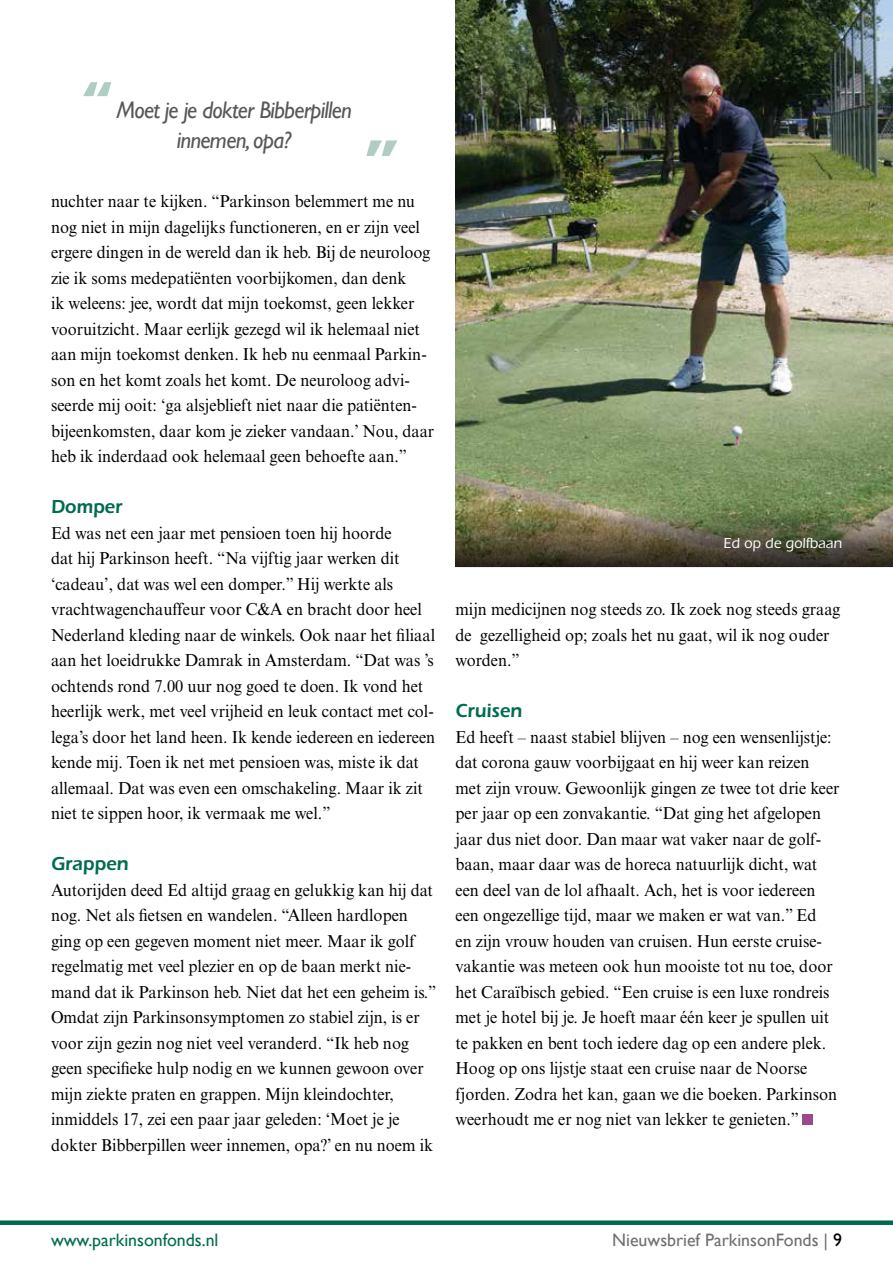
<style>
.page{position:relative;width:893px;height:1263px;background:#fff}
.page>*{position:absolute;margin:0;border:0;box-sizing:border-box;transform-origin:0 0}
.t1{font:italic 24px/30px "Gill Sans";letter-spacing:-.03em;color:#575756;text-align:center;scale:.96 1}
.t2{font:600 19.5px "ITC Eras Std";color:#006c4f;scale:.95 1}
.t3{font:18px "Gill Sans";color:#706f6f}
.t4{font:18px "Gill Sans";color:#006c4f}
.t5{font:17.25px/25.5px "Times New Roman MT Std";color:#000;scale:.95 1}
.t6{font:500 15px "ITC Eras Std";color:#fff;scale:.95 1}
.s1{color:#000}
</style>
<div class="page">
<div style="left:0;top:1220px;width:893px;height:5px;background:#006c4f"></div>
<div style="left:802px;top:1114px;width:11px;height:11px;background:#9c488c"></div>
<svg style="left:83px;top:82px;width:28px;height:14px"></svg>
<svg style="left:366px;top:140px;width:31px;height:16px"></svg>
<img style="left:455px;top:0;width:438px;height:509px">
<svg style="left:455px;top:509px;width:438px;height:58px;background:#5b593e"></svg>
<h1 class="t1" style="left:116px;top:95px;width:247px">Moet je je dokter Bibberpillen innemen, opa?</h1>
<p class="t5" style="left:51px;top:188px;width:405px">nuchter naar te kijken. “Parkinson belemmert me nu nog niet in mijn dagelijks functioneren, en er zijn veel ergere dingen in de wereld dan ik heb. Bij de neuroloog zie ik soms medepatiënten voorbijkomen, dan denk<br>ik weleens: jee, wordt dat mijn toekomst, geen lekker vooruitzicht. Maar eerlijk gezegd wil ik helemaal niet aan mijn toekomst denken. Ik heb nu eenmaal Parkin&shy;son en het komt zoals het komt. De neuroloog advi&shy;seerde mij ooit: ‘ga alsjeblieft niet naar die patiënten&shy;bijeenkomsten, daar kom je zieker vandaan.’ Nou, daar heb ik inderdaad ook helemaal geen behoefte aan.”</p>
<p class="t2" style="left:51px;top:495px;width:76px">Domper</p>
<p class="t5" style="left:51px;top:520px;width:406px">Ed was net een jaar met pensioen toen hij hoorde<br>dat hij Parkinson heeft. “Na vijftig jaar werken dit ‘cadeau’, dat was wel een domper.” Hij werkte als vrachtwagenchauffeur voor C&amp;A en bracht door heel Nederland kleding naar de winkels. Ook naar het filiaal aan het loeidrukke Damrak in Amsterdam. “Dat was ’s ochtends rond 7.00 uur nog goed te doen. Ik vond het heerlijk werk, met veel vrijheid en leuk contact met col&shy;lega’s door het land heen. Ik kende iedereen en iedereen kende mij. Toen ik net met pensioen was, miste ik dat allemaal. Dat was even een omschakeling. Maar ik zit niet te sippen hoor, ik vermaak me wel.”</p>
<p class="t2" style="left:51px;top:852px;width:83px">Grappen</p>
<p class="t5" style="left:51px;top:877px;width:407px">Autorijden deed Ed altijd graag en gelukkig kan hij dat nog. Net als fietsen en wandelen. “Alleen hardlopen ging op een gegeven moment niet meer. Maar ik golf regelmatig met veel plezier en op de baan merkt nie&shy;mand dat ik Parkinson heb. Niet dat het een geheim is.” Omdat zijn Parkinsonsymptomen zo stabiel zijn, is er voor zijn gezin nog niet veel veranderd. “Ik heb nog geen specifieke hulp nodig en we kunnen gewoon over mijn ziekte praten en grappen. Mijn kleindochter, inmiddels 17, zei een paar jaar geleden: ‘Moet je je dokter Bibberpillen weer innemen, opa?’ en nu noem ik</p>
<p class="t6" style="left:723px;top:534px;width:126px">Ed op de golfbaan</p>
<p class="t5" style="left:455px;top:596px;width:407px">mijn medicijnen nog steeds zo. Ik zoek nog steeds graag de gezelligheid op; zoals het nu gaat, wil ik nog ouder worden.”</p>
<p class="t2" style="left:455px;top:699px;width:72px">Cruisen</p>
<p class="t5" style="left:455px;top:724px;width:406px">Ed heeft – naast stabiel blijven – nog een wensenlijstje: dat corona gauw voorbijgaat en hij weer kan reizen met zijn vrouw. Gewoonlijk gingen ze twee tot drie keer per jaar op een zonvakantie. “Dat ging het afgelopen jaar dus niet door. Dan maar wat vaker naar de golf&shy;baan, maar daar was de horeca natuurlijk dicht, wat een deel van de lol afhaalt. Ach, het is voor iedereen een ongezellige tijd, maar we maken er wat van.” Ed<br>en zijn vrouw houden van cruisen. Hun eerste cruise&shy;vakantie was meteen ook hun mooiste tot nu toe, door het Caraïbisch gebied. “Een cruise is een luxe rondreis met je hotel bij je. Je hoeft maar één keer je spullen uit te pakken en bent toch iedere dag op een andere plek.<br>Hoog op ons lijstje staat een cruise naar de Noorse fjorden. Zodra het kan, gaan we die boeken. Parkinson weerhoudt me er nog niet van lekker te genieten.”</p>
<p class="t4" style="left:51px;top:1229px;width:169px">www.parkinsonfonds.nl</p>
<p class="t3" style="left:612px;top:1229px;width:231px">Nieuwsbrief ParkinsonFonds | <span class="s1">9</span></p>
</div>
